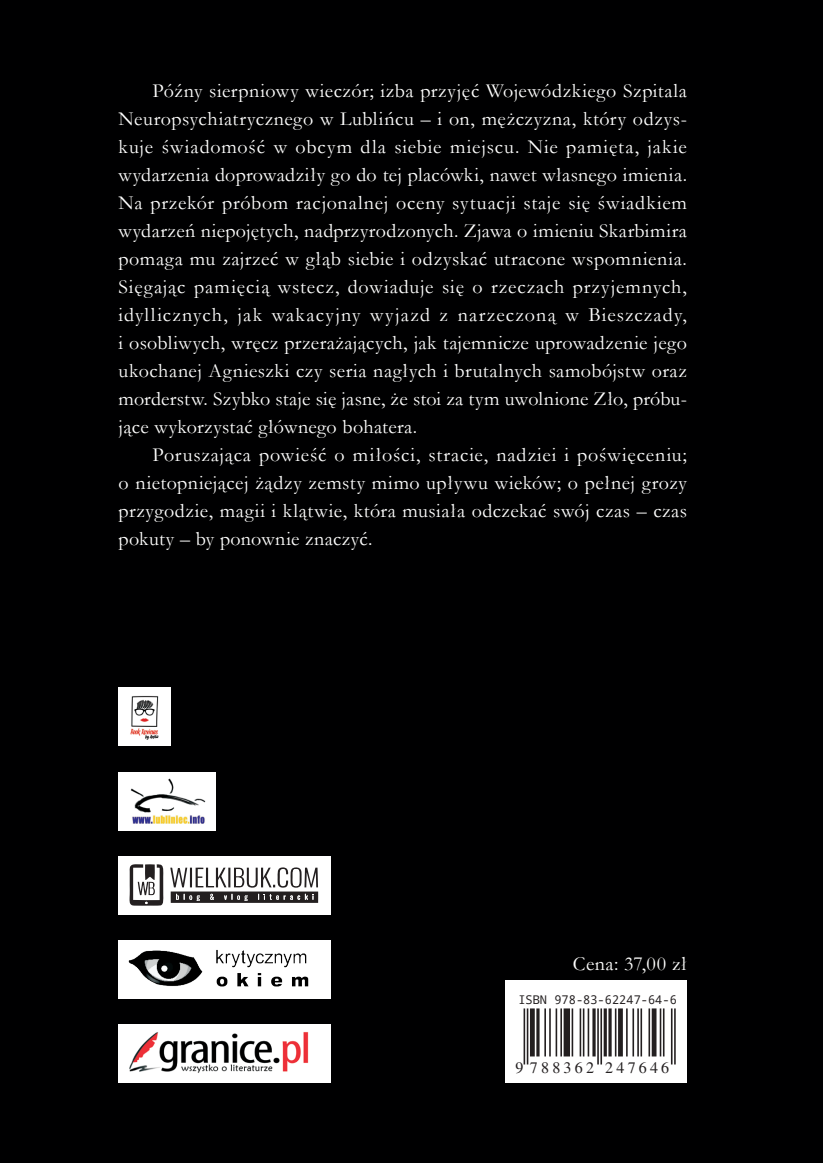
<style>
.page{position:relative;width:823px;height:1163px;background:#fff}
.page>*{position:absolute;margin:0;border:0;box-sizing:border-box;transform-origin:0 0}
.t1{font:20px/28px "Garamond";letter-spacing:.015em;color:#fff;text-align:justify}
.t2{font:16px "Free Serif";letter-spacing:.2em;color:#231f20}
.t3{font:12px "Droid Sans Mono";color:#231f20}
</style>
<div class="page">
<div style="left:0;top:0;width:822px;height:1162px;background:#000001"></div>
<div style="left:118px;top:1023px;width:213px;height:59px;background:#fff"></div>
<img style="left:129px;top:1032px;width:180px;height:41px">
<div style="left:118px;top:939px;width:213px;height:59px;background:#fff"></div>
<div style="left:118px;top:855px;width:213px;height:59px;background:#fff"></div>
<div style="left:118px;top:771px;width:98px;height:59px;background:#fff"></div>
<div style="left:118px;top:687px;width:52px;height:59px;background:#fff"></div>
<div style="left:505px;top:980px;width:181px;height:102px;background:#fff"></div>
<svg style="left:523px;top:1008px;width:152px;height:56px"></svg>
<img style="left:128px;top:950px;width:181px;height:37px">
<svg style="left:129px;top:864px;width:190px;height:42px"></svg>
<img style="left:130px;top:695px;width:29px;height:44px">
<img style="left:130px;top:778px;width:75px;height:45px">
<svg style="left:820px;top:0;width:3px;height:1163px"></svg>
<p class="t1" style="left:118px;top:76px;width:569px;text-indent:34px">Późny sierpniowy wieczór; izba przyjęć Wojewódzkiego Szpitala Neuropsychiatrycznego w Lublińcu – i on, mężczyzna, który odzys&shy;kuje świadomość w obcym dla siebie miejscu. Nie pamięta, jakie wydarzenia doprowadziły go do tej placówki, nawet własnego imienia.<br>Na przekór próbom racjonalnej oceny sytuacji staje się świadkiem wydarzeń niepojętych, nadprzyrodzonych. Zjawa o imieniu Skarbimira pomaga mu zajrzeć w głąb siebie i odzyskać utracone wspomnienia.<br>Sięgając pamięcią wstecz, dowiaduje się o rzeczach przyjemnych, idyllicznych, jak wakacyjny wyjazd z narzeczoną w Bieszczady, i osobliwych, wręcz przerażających, jak tajemnicze uprowadzenie jego ukochanej Agnieszki czy seria nagłych i brutalnych samobójstw oraz morderstw. Szybko staje się jasne, że stoi za tym uwolnione Zło, próbu&shy;jące wykorzystać głównego bohatera.</p>
<p class="t1" style="left:118px;top:440px;width:569px;text-indent:34px">Poruszająca powieść o miłości, stracie, nadziei i poświęceniu; o nietopniejącej żądzy zemsty mimo upływu wieków; o pełnej grozy przygodzie, magii i klątwie, która musiała odczekać swój czas – czas pokuty – by ponownie znaczyć.</p>
<p class="t1" style="left:572px;top:949px;width:115px">Cena: 37,00 zł</p>
<p class="t3" style="left:518px;top:990px;width:160px">ISBN 978-83-62247-64-6</p>
<p class="t2" style="left:515px;top:1057px;width:155px">9 788362 247646</p>
</div>
